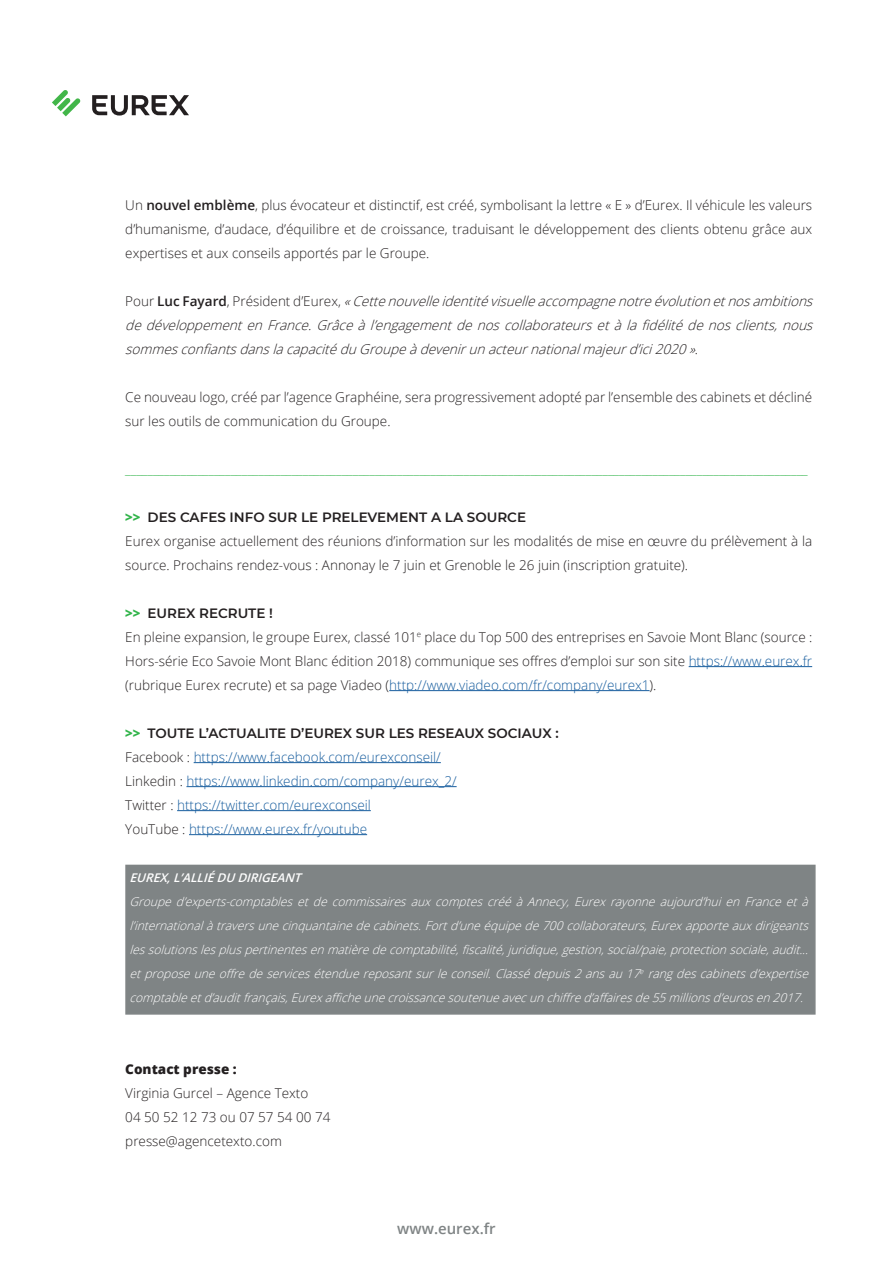
<style>
.page{position:relative;width:893px;height:1263px;background:#fff}
.page>*{position:absolute;margin:0;border:0;box-sizing:border-box;transform-origin:0 0}
.t1{font:600 15px "Open Sans";color:#7f8485}
.t2{font:300 13.5px/24px "Open Sans";color:#231f20}
.t3{font:italic 300 13.5px/24px "Open Sans";color:#231f20;text-align:justify}
.t4{font:300 13.5px "Open Sans";color:#175d9e}
.t5{font:300 13.5px "Open Sans";color:#31b44a}
.t6{font:600 13.5px "Montserrat";color:#231f20}
.t7{font:800 13.5px "Open Sans";color:#231f20}
.t8{font:italic 300 12px/24px "Open Sans";color:#fff;text-align:justify}
.t9{font:italic 600 12px "Open Sans";color:#fff}
.s1{font-weight:600}
.s2{font-style:normal}
.s3{font-weight:600;font-style:normal}
.s4{font-family:"Open Sans";font-weight:800;color:#31b44a}
.s5{color:#175d9e}
.s6{color:#231f20}
</style>
<div class="page">
<div style="left:125px;top:865px;width:691px;height:150px;background:#7f8485;border:2px solid #7f8485"></div>
<hr style="left:689px;top:666px;width:123px;height:1px;background:#175d9e">
<hr style="left:389px;top:690px;width:261px;height:1px;background:#175d9e">
<hr style="left:194px;top:762px;width:247px;height:1px;background:#175d9e">
<hr style="left:186px;top:786px;width:271px;height:1px;background:#175d9e">
<hr style="left:177px;top:810px;width:194px;height:1px;background:#175d9e">
<hr style="left:189px;top:834px;width:178px;height:1px;background:#175d9e">
<svg style="left:52px;top:90px;width:29px;height:26px"></svg>
<svg style="left:92px;top:95px;width:97px;height:21px"></svg>
<p class="t2" style="left:125px;top:192px;width:688px;text-align:justify">Un <span class="s1">nouvel emblème</span>, plus évocateur et distinctif, est créé, symbolisant la lettre « E » d’Eurex. Il véhicule les valeurs d’humanisme, d’audace, d’équilibre et de croissance, traduisant le développement des clients obtenu grâce aux expertises et aux conseils apportés par le Groupe.</p>
<p class="t3" style="left:125px;top:288px;width:694px"><span class="s2">P o u r</span> <span class="s3">L u c F a y a r d</span> <span class="s2">, P r é s i d e n t d ’ E u r e x ,</span> «Cettenouvelleidentitévisuelleaccompagnenotreévolutionetnosambitions dedéveloppementenFrance.Grâceàl’engagementdenoscollaborateursetàlafidélitédenosclients,nous sommesconfiantsdanslacapacitéduGroupeàdevenirunacteurnationalmajeurd’ici2020»<span class="s2">.</span></p>
<p class="t2" style="left:125px;top:384px;width:688px">Ce nouveau logo, créé par l’agence Graphéine, sera progressivement adopté par l’ensemble des cabinets et décliné sur les outils de communication du Groupe.</p>
<p class="t5" style="left:125px;top:459px;width:684px">___________________________________________________________________________________________________________________________</p>
<p class="t6" style="left:125px;top:507px;width:402px"><span class="s4">&gt;&gt;</span> DES CAFES INFO SUR LE PRELEVEMENT A LA SOURCE</p>
<p class="t2" style="left:125px;top:528px;width:688px">Eurex organise actuellement des réunions d’information sur les modalités de mise en œuvre du prélèvement à la source. Prochains rendez-vous : Annonay le 7 juin et Grenoble le 26 juin (inscription gratuite).</p>
<p class="t6" style="left:125px;top:603px;width:149px"><span class="s4">&gt;&gt;</span> EUREX RECRUTE !</p>
<p class="t2" style="left:125px;top:624px;width:688px">En pleine expansion, le groupe Eurex, classé 101<sup>e</sup> place du Top 500 des entreprises en Savoie Mont Blanc (source :</p>
<p class="t2" style="left:125px;top:648px;width:688px">Hors-série Eco Savoie Mont Blanc édition 2018) communique ses offres d’emploi sur son site <span class="s5">https://www.eurex.fr </span>(rubrique Eurex recrute) et sa page Viadeo (<span class="s5">http://www.viadeo.com/fr/company/eurex1</span>).</p>
<p class="t6" style="left:125px;top:723px;width:435px"><span class="s4">&gt;&gt;</span> TOUTE L’ACTUALITE D’EUREX SUR LES RESEAUX SOCIAUX :</p>
<p class="t4" style="left:125px;top:747px;width:317px"><span class="s6">Facebook :</span> https://www.facebook.com/eurexconseil/</p>
<p class="t4" style="left:125px;top:771px;width:333px"><span class="s6">Linkedin :</span> https://www.linkedin.com/company/eurex_2/</p>
<p class="t4" style="left:125px;top:795px;width:247px"><span class="s6">Twitter :</span> https://twitter.com/eurexconseil</p>
<p class="t4" style="left:125px;top:819px;width:243px"><span class="s6">YouTube :</span> https://www.eurex.fr/youtube</p>
<p class="t9" style="left:130px;top:869px;width:177px">EUREX,L’ALLIÉDU DIRIGEANT</p>
<p class="t8" style="left:130px;top:889px;width:684px">Grouped’experts-comptablesetdecommissairesauxcomptescrééàAnnecy,Eurexrayonneaujourd’huienFranceetà l’internationalàtraversunecinquantainedecabinets.Fortd’uneéquipede700collaborateurs,Eurexapporteauxdirigeants lessolutionslespluspertinentesenmatièredecomptabilité,fiscalité,juridique,gestion,social/paie,protectionsociale,audit... etproposeuneoffredeservicesétenduereposantsurleconseil.Classédepuis2ansau17<sup>e</sup> rangdescabinetsd’expertise comptableetd’auditfrançais,Eurexafficheunecroissancesoutenueavecunchiffred’affairesde55millionsd’eurosen2017.</p>
<p class="t7" style="left:125px;top:1058px;width:113px">Contact presse :</p>
<p class="t2" style="left:125px;top:1080px;width:185px">Virginia Gurcel – Agence Texto</p>
<p class="t2" style="left:125px;top:1104px;width:207px">04 50 52 12 73 ou 07 57 54 00 74</p>
<p class="t2" style="left:125px;top:1128px;width:158px">presse@agencetexto.com</p>
<p class="t1" style="left:397px;top:1218px;width:100px">www.eurex.fr</p>
</div>
